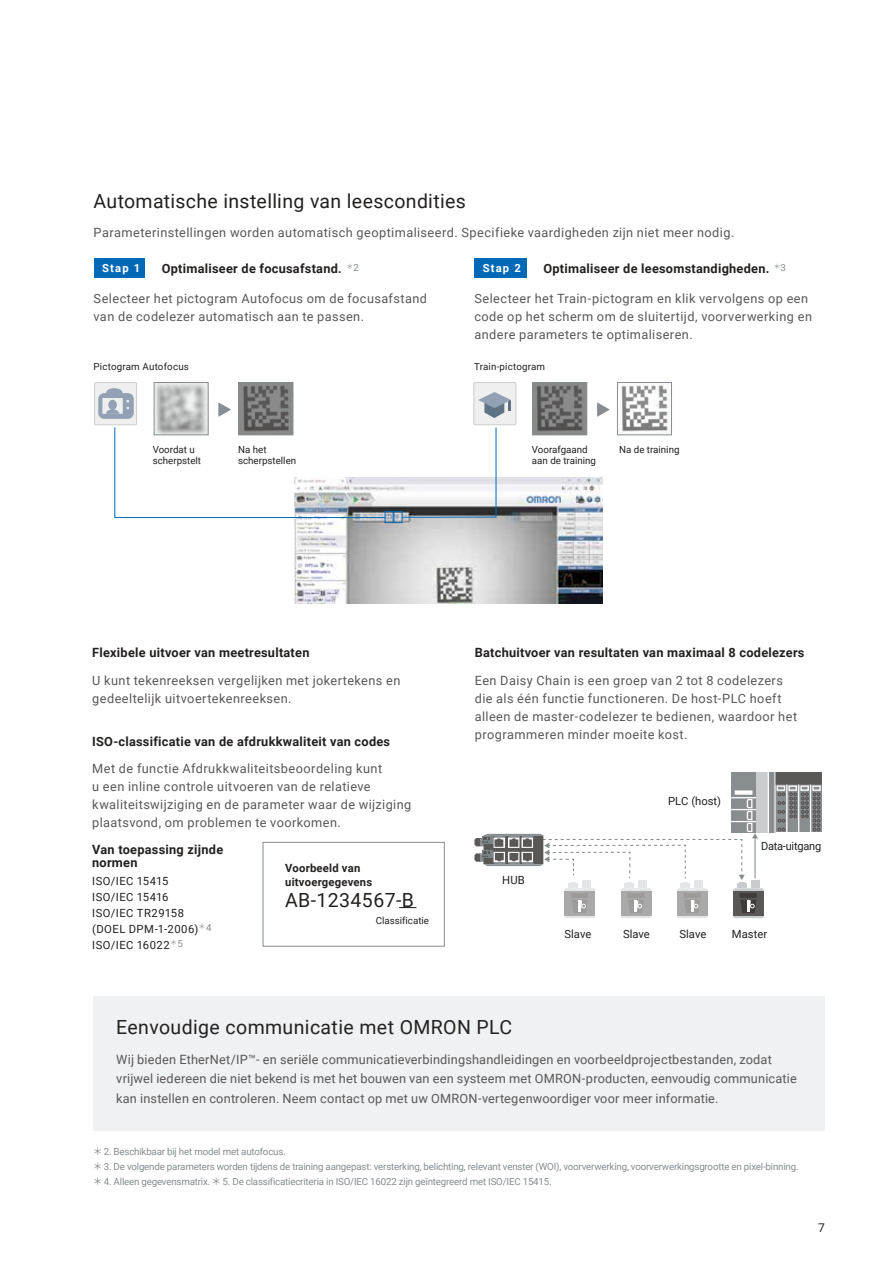
<style>
.page{position:relative;width:893px;height:1263px;background:#fff}
.page>*{position:absolute;margin:0;border:0;box-sizing:border-box;transform-origin:0 0}
.t1{font:19.5px "Roboto";letter-spacing:.02em;color:#232120}
.t2{font:12.75px/18px "Roboto";letter-spacing:.03em;color:#5a5757}
.t3{font:700 12.75px/13.5px "Roboto";letter-spacing:.02em;color:#232120}
.t4{font:12px "Roboto";color:#232120}
.t5{font:11.25px/15.9px "Roboto";letter-spacing:.04em;color:#232120}
.t6{font:11.25px "Roboto";color:#232120}
.t7{font:700 11.25px/13.5px "Roboto";letter-spacing:.02em;color:#232120}
.t8{font:11.25px "Roboto";letter-spacing:-.02em;color:#232120}
.t9{font:700 11.25px "Roboto";letter-spacing:.1em;color:#fff}
.t10{font:9.75px/15px "Roboto";letter-spacing:-.02em;color:#888d90}
.t11{font:9.75px/10.5px "Roboto";color:#232120}
.t12{font:9.75px "Roboto";letter-spacing:.02em;color:#232120}
.s1{font-size:12px}
.s2{font-family:"Source Han Sans"}
</style>
<div class="page">
<div style="left:94px;top:258px;width:51px;height:20px;background:#0069b7"></div>
<div style="left:474px;top:258px;width:53px;height:19px;background:#0069b7"></div>
<div style="left:93px;top:996px;width:732px;height:134px;background:#eff1f2"></div>
<div style="left:768px;top:772px;width:6px;height:60px;background:#888d90"></div>
<div style="left:756px;top:772px;width:12px;height:60px;background:#c9ccce"></div>
<div style="left:732px;top:772px;width:24px;height:60px;background:#888d90"></div>
<hr style="left:774px;top:772px;width:2px;height:60px;background:#c9ccce">
<svg style="left:776px;top:785px;width:10px;height:47px"></svg>
<svg style="left:799px;top:785px;width:11px;height:47px"></svg>
<svg style="left:811px;top:785px;width:11px;height:47px"></svg>
<div style="left:787px;top:785px;width:11px;height:47px;background:#888d90"></div>
<hr style="left:735px;top:791px;width:17px;height:3px;background:#fff">
<div style="left:735px;top:790px;width:17px;height:5px;border:1px solid #fff"></div>
<hr style="left:768px;top:772px;width:1px;height:60px;background:#fff">
<div style="left:777px;top:785px;width:8px;height:6px;border:1px solid #fff"></div>
<div style="left:788px;top:785px;width:9px;height:6px;border:1px solid #fff"></div>
<div style="left:800px;top:785px;width:9px;height:6px;border:1px solid #fff"></div>
<div style="left:812px;top:785px;width:9px;height:6px;border:1px solid #fff"></div>
<svg style="left:776px;top:772px;width:46px;height:13px"></svg>
<svg style="left:777px;top:792px;width:43px;height:39px"></svg>
<div style="left:565px;top:891px;width:30px;height:24px;background:#aaa9a9"></div>
<div style="left:571px;top:893px;width:17px;height:5px;background:#9d9b9a"></div>
<svg style="left:565px;top:900px;width:30px;height:18px"></svg>
<div style="left:621px;top:891px;width:30px;height:24px;background:#aaa9a9"></div>
<div style="left:627px;top:893px;width:18px;height:5px;background:#9d9b9a"></div>
<svg style="left:621px;top:900px;width:30px;height:18px"></svg>
<div style="left:677px;top:891px;width:30px;height:24px;background:#aaa9a9"></div>
<div style="left:683px;top:893px;width:18px;height:5px;background:#9d9b9a"></div>
<svg style="left:677px;top:900px;width:30px;height:18px"></svg>
<svg style="left:474px;top:797px;width:290px;height:94px"></svg>
<div style="left:733px;top:891px;width:31px;height:24px;background:#5a5757"></div>
<div style="left:740px;top:893px;width:17px;height:5px;background:#3f3b3a"></div>
<svg style="left:733px;top:900px;width:31px;height:18px"></svg>
<img style="left:156px;top:384px;width:50px;height:43px">
<div style="left:154px;top:382px;width:54px;height:53px;border:1px solid #878d90"></div>
<img style="left:241px;top:384px;width:50px;height:43px">
<div style="left:239px;top:382px;width:54px;height:53px;border:1px solid #878d90"></div>
<img style="left:534px;top:384px;width:51px;height:49px">
<div style="left:532px;top:382px;width:55px;height:53px;border:1px solid #878d90"></div>
<img style="left:621px;top:385px;width:49px;height:47px">
<div style="left:617px;top:382px;width:55px;height:53px;border:1px solid #878d90"></div>
<svg style="left:218px;top:402px;width:13px;height:15px"></svg>
<svg style="left:597px;top:402px;width:13px;height:15px"></svg>
<img style="left:294px;top:477px;width:309px;height:127px">
<div style="left:95px;top:383px;width:42px;height:42px;background:#f0efef"></div>
<div style="left:94px;top:382px;width:43px;height:43px;border:1px solid #cfcecc"></div>
<svg style="left:98px;top:388px;width:36px;height:31px"></svg>
<div style="left:474px;top:383px;width:42px;height:42px;background:#f0efef"></div>
<div style="left:474px;top:382px;width:42px;height:43px;border:1px solid #cfcecc"></div>
<svg style="left:478px;top:392px;width:33px;height:26px"></svg>
<svg style="left:114px;top:427px;width:272px;height:91px"></svg>
<svg style="left:402px;top:427px;width:94px;height:91px"></svg>
<svg style="left:399px;top:907px;width:17px;height:1px"></svg>
<div style="left:263px;top:842px;width:182px;height:104px;border:1px solid #888d90"></div>
<div style="left:385px;top:511px;width:8px;height:12px;border:1px solid #0069b7"></div>
<div style="left:394px;top:511px;width:8px;height:12px;border:1px solid #0069b7"></div>
<h1 class="t1" style="left:94px;top:187px;width:374px">Automatische instelling van leescondities</h1>
<p class="t2" style="left:94px;top:223px;width:642px">Parameterinstellingen worden automatisch geoptimaliseerd. Specifieke vaardigheden zijn niet meer nodig.</p>
<p class="t3" style="left:162px;top:261px;width:199px">Optimaliseer de focusafstand<span class="s1">.</span> <sup>＊</sup><sup>2</sup></p>
<p class="t3" style="left:543px;top:261px;width:244px">Optimaliseer de leesomstandigheden. <sup>＊</sup><sup>3</sup></p>
<p class="t9" style="left:102px;top:260px;width:39px">Stap 1</p>
<p class="t9" style="left:483px;top:260px;width:39px">Stap 2</p>
<p class="t2" style="left:94px;top:289px;width:335px">Selecteer het pictogram Autofocus om de focusafstand van de codelezer automatisch aan te passen.</p>
<p class="t2" style="left:474px;top:289px;width:339px">Selecteer het Train-pictogram en klik vervolgens op een code op het scherm om de sluitertijd, voorverwerking en andere parameters te optimaliseren.</p>
<p class="t12" style="left:94px;top:360px;width:97px">Pictogram Autofocus</p>
<p class="t12" style="left:474px;top:360px;width:73px">Train-pictogram</p>
<p class="t11" style="left:153px;top:444px;width:50px">Voordat u scherpstelt</p>
<p class="t11" style="left:532px;top:444px;width:66px">Voorafgaand aan de training</p>
<p class="t11" style="left:238px;top:444px;width:60px">Na het scherpstellen</p>
<p class="t11" style="left:619px;top:444px;width:62px">Na de training</p>
<p class="t3" style="left:92px;top:645px;width:219px">Flexibele uitvoer van meetresultaten</p>
<p class="t3" style="left:475px;top:645px;width:331px">Batchuitvoer van resultaten van maximaal 8 codelezers</p>
<p class="t2" style="left:92px;top:671px;width:310px">U kunt tekenreeksen vergelijken met jokertekens en gedeeltelijk uitvoertekenreeksen.</p>
<p class="t2" style="left:475px;top:671px;width:324px">Een Daisy Chain is een groep van 2 tot 8 codelezers die als één functie functioneren. De host-PLC hoeft alleen de master-codelezer te bedienen, waardoor het programmeren minder moeite kost.</p>
<p class="t3" style="left:92px;top:734px;width:299px">ISO-classificatie van de afdrukkwaliteit van codes</p>
<p class="t2" style="left:92px;top:759px;width:321px">Met de functie Afdrukkwaliteitsbeoordeling kunt<br>u een inline controle uitvoeren van de relatieve kwaliteitswijziging en de parameter waar de wijziging plaatsvond, om problemen te voorkomen.</p>
<p class="t3" style="left:92px;top:842px;width:133px">Van toepassing zijnde normen</p>
<p class="t5" style="left:92px;top:873px;width:121px">ISO/IEC 15415<br>ISO/IEC 15416<br>ISO/IEC TR29158 (DOEL DPM-1-2006)<sup>＊</sup><sup>4<br></sup>ISO/IEC 16022<sup>＊</sup><sup>5</sup></p>
<p class="t7" style="left:285px;top:861px;width:88px">Voorbeeld van uitvoergegevens</p>
<h1 class="t1" style="left:285px;top:886px;width:130px">AB-1234567-B</h1>
<p class="t11" style="left:376px;top:915px;width:55px">Classificatie</p>
<p class="t6" style="left:502px;top:872px;width:24px">HUB</p>
<h1 class="t1" style="left:116px;top:1013px;width:397px">Eenvoudige communicatie met OMRON PLC</h1>
<p class="t6" style="left:564px;top:926px;width:28px">Slave</p>
<p class="t6" style="left:668px;top:793px;width:55px">PLC (host)</p>
<p class="t8" style="left:761px;top:838px;width:62px">Data-uitgang</p>
<p class="t6" style="left:623px;top:926px;width:28px">Slave</p>
<p class="t6" style="left:679px;top:926px;width:28px">Slave</p>
<p class="t6" style="left:732px;top:926px;width:37px">Master</p>
<p class="t2" style="left:116px;top:1049px;width:682px;line-height:19.5px">Wij bieden EtherNet/IP™- en seriële communicatieverbindingshandleidingen en voorbeeldprojectbestanden, zodat vrijwel iedereen die niet bekend is met het bouwen van een systeem met OMRON-producten, eenvoudig communicatie kan instellen en controleren. Neem contact op met uw OMRON-vertegenwoordiger voor meer informatie.</p>
<p class="t10" style="left:93px;top:1144px;width:707px"><span class="s2">＊</span> 2. Beschikbaar bij het model met autofocus.<br><span class="s2">＊</span> 3. De volgende parameters worden tijdens de training aangepast: versterking, belichting, relevant venster (WOI), voorverwerking, voorverwerkingsgrootte en pixel-binning.<span class="s2">＊</span> 4. Alleen gegevensmatrix. <span class="s2">＊</span> 5. De classificatiecriteria in ISO/IEC 16022 zijn geïntegreerd met ISO/IEC 15415.</p>
<p class="t4" style="left:818px;top:1219px;width:8px">7</p>
</div>
